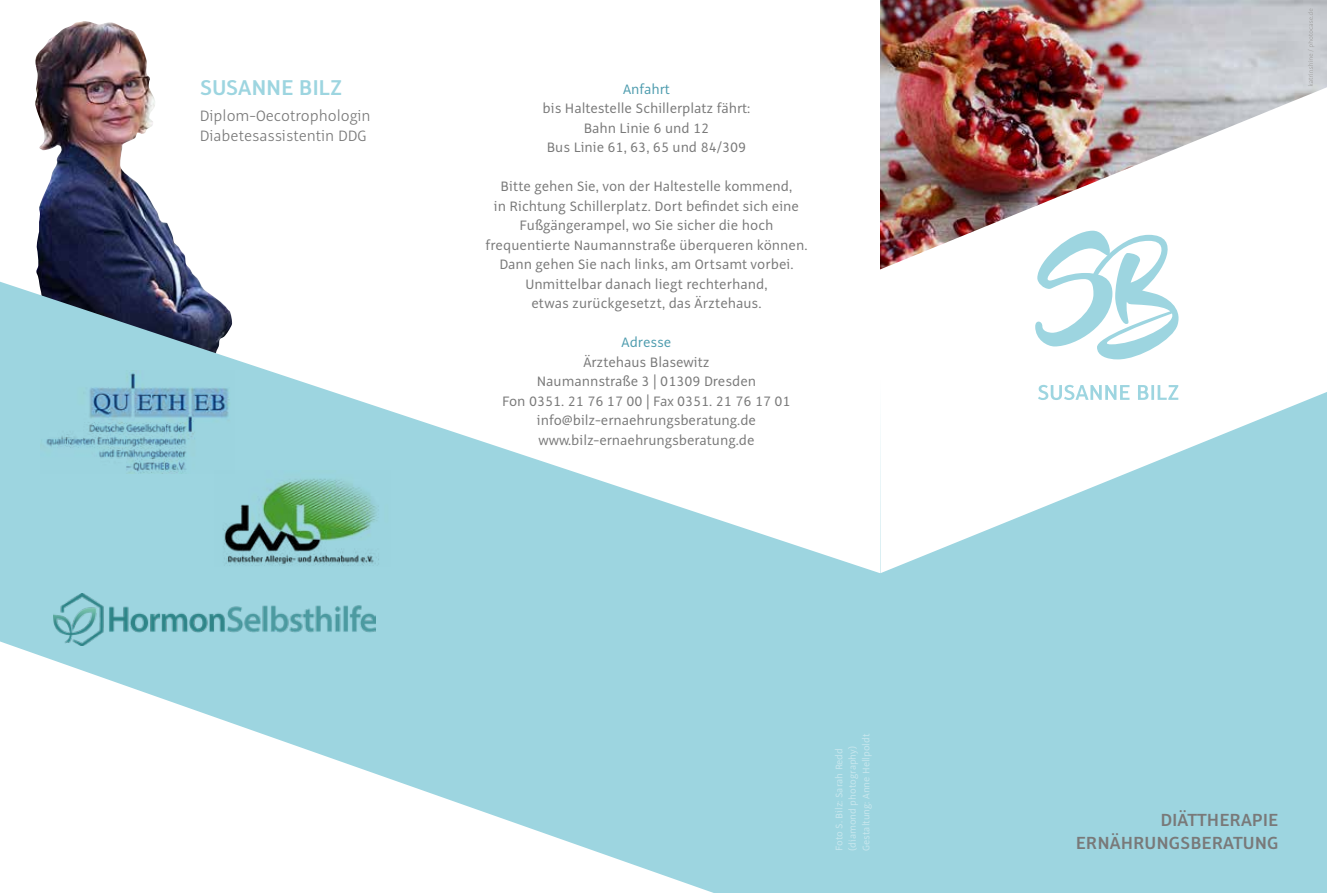
<style>
.page{position:relative;width:1327px;height:893px;background:#fff}
.page>*{position:absolute;margin:0;border:0;box-sizing:border-box;transform-origin:0 0}
.t1{font:600 23.55px "Alto Pro";letter-spacing:-.015em;color:#9dd5e0}
.t2{font:600 19.35px/23.1px "Alto Pro";color:#797979;text-align:right}
.t3{font:300 16.5px/19.8px "Alto Pro";color:#797979}
.t4{font:15px/19.5px "Alto Pro";color:#797979;text-align:center}
.t5{font:15px "Alto Pro";color:#4e9cae}
.t6{font:10.5px/13.5px "Alto Pro";color:#c9e7ee}
</style>
<div class="page">
<img style="left:35px;top:21px;width:165px;height:261px">
<svg style="left:0;top:282px;width:880px;height:611px;fill:#9dd5e0"></svg>
<img style="left:215px;top:471px;width:175px;height:95px">
<img style="left:40px;top:370px;width:195px;height:104px">
<div style="left:880px;top:0;width:447px;height:893px;background:#9dd5e0"></div>
<img style="left:880px;top:0;width:447px;height:87px">
<img style="left:880px;top:87px;width:447px;height:486px">
<svg style="left:1035px;top:231px;width:148px;height:128px"></svg>
<svg style="left:1038px;top:385px;width:140px;height:15px"></svg>
<svg style="left:1307px;top:9px;width:7px;height:77px"></svg>
<img style="left:53px;top:594px;width:323px;height:51px">
<h1 class="t1" style="left:200px;top:73px;width:144px">SUSANNE BILZ</h1>
<p class="t3" style="left:200px;top:106px;width:172px">Diplom-Oecotrophologin<br>Diabetesassistentin DDG</p>
<p class="t5" style="left:623px;top:80px;width:48px">Anfahrt</p>
<p class="t4" style="left:542px;top:98px;width:209px">bis Haltestelle Schillerplatz fährt:<br>Bahn Linie 6 und 12<br>Bus Linie 61, 63, 65 und 84/309</p>
<p class="t4" style="left:485px;top:176px;width:324px">Bitte gehen Sie, von der Haltestelle kommend,<br>in Richtung Schillerplatz. Dort befindet sich eine Fußgängerampel, wo Sie sicher die hoch frequentierte Naumannstraße überqueren können.<br>Dann gehen Sie nach links, am Ortsamt vorbei.<br>Unmittelbar danach liegt rechterhand,<br>etwas zurückgesetzt, das Ärztehaus.</p>
<p class="t5" style="left:621px;top:333px;width:51px">Adresse</p>
<p class="t4" style="left:502px;top:352px;width:290px">Ärztehaus Blasewitz<br>Naumannstraße 3 | 01309 Dresden<br>Fon 0351. 21 76 17 00 | Fax 0351. 21 76 17 01 info@bilz-ernaehrungsberatung.de www.bilz-ernaehrungsberatung.de</p>
<p class="t6" style="left:832px;top:851px;width:119px;rotate:-90deg">Foto S. Bilz: Sarah Redd (diamond photography)<br>Gestaltung: Anne Hellpoldt</p>
<p class="t2" style="left:1075px;top:807px;width:204px">DIÄTTHERAPIE<br>ERNÄHRUNGSBERATUNG</p>
</div>
